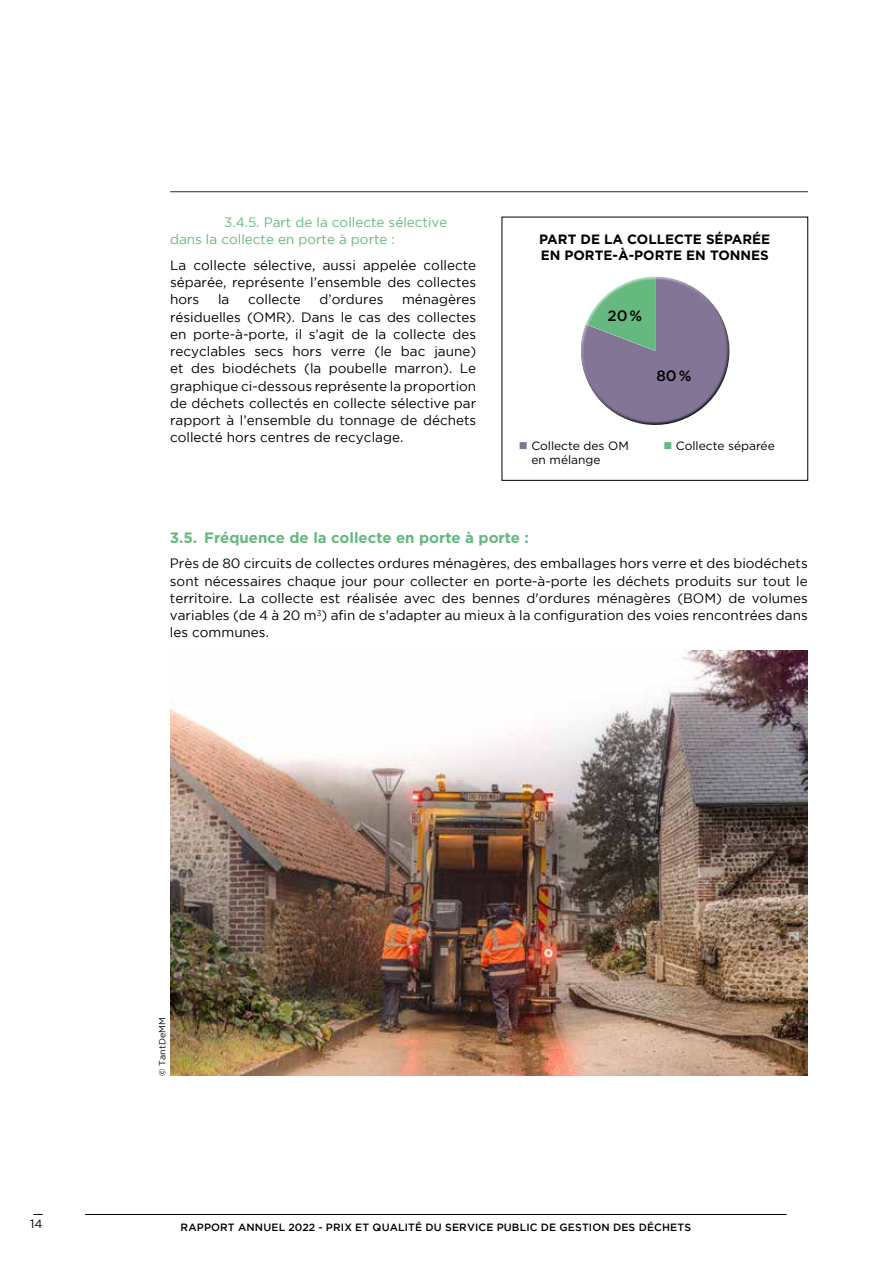
<style>
.page{position:relative;width:893px;height:1263px;background:#fff}
.page>*{position:absolute;margin:0;border:0;box-sizing:border-box;transform-origin:0 0}
.t1{font:700 15px "Gotham";color:#65b97e}
.t2{font:500 15px "Gotham";color:#000}
.t3{font:13.5px/17.2px "Gotham";color:#000;text-align:justify}
.t4{font:13.5px/17.2px "Gotham";color:#65b97e}
.t5{font:700 13.5px/16.2px "Gotham";color:#000}
.t6{font:12px/14.4px "Gotham";color:#000}
.t7{font:12px "Gotham";color:#000}
.t8{font:500 10.5px "Gotham";letter-spacing:.015em;color:#000}
.t9{font:9px "Gotham";color:#000}
.s1{color:#827596}
.s2{color:#65b97e}
</style>
<div class="page">
<hr style="left:85px;top:1214px;width:702px;height:1px;background:#000">
<hr style="left:170px;top:191px;width:638px;height:1px;background:#252251">
<div style="left:578px;top:274px;width:144px;height:112px;background:#fff;opacity:.75"></div>
<div style="left:584px;top:281px;width:147px;height:144px;background:#000;opacity:.75"></div>
<img style="left:170px;top:651px;width:638px;height:425px">
<p class="t4" style="left:170px;top:213px;width:279px;text-indent:54px">3.4.5. Part de la collecte sélective dans la collecte en porte à porte :</p>
<p class="t3" style="left:170px;top:256px;width:308px">La collecte sélective, aussi appelée collecte séparée, représente l’ensemble des collectes hors</p>
<p class="t3" style="left:170px;top:291px;width:308px;text-indent:232px">ménagères résiduelles (OMR). Dans le cas des collectes en porte-à-porte, il s’agit de la collecte des recyclables secs hors verre (le bac jaune) et des biodéchets (la poubelle marron). Le graphique ci-dessous représente la proportion de déchets collectés en collecte sélective par rapport à l’ensemble du tonnage de déchets collecté hors centres de recyclage.</p>
<p class="t3" style="left:218px;top:291px;width:13px">la</p>
<p class="t3" style="left:248px;top:291px;width:54px">collecte</p>
<p class="t3" style="left:319px;top:291px;width:65px">d’ordures</p>
<p class="t5" style="left:539px;top:231px;width:233px">PART DE LA COLLECTE SÉPARÉE<br>EN PORTE-À-PORTE EN TONNES</p>
<p class="t2" style="left:607px;top:307px;width:36px">20%</p>
<p class="t2" style="left:656px;top:367px;width:36px">80%</p>
<p class="t6" style="left:531px;top:438px;width:99px;text-indent:-13px"><span class="s1">■</span> Collecte des OM en mélange</p>
<p class="t6" style="left:663px;top:438px;width:113px"><span class="s2">■</span> Collecte séparée</p>
<p class="t1" style="left:170px;top:528px;width:361px">3.5. Fréquence de la collecte en porte à porte :</p>
<p class="t3" style="left:170px;top:555px;width:639px">Près de 80 circuits de collectes ordures ménagères, des emballages hors verre et des biodéchets sont nécessaires chaque jour pour collecter en porte-à-porte les déchets produits sur tout le territoire. La collecte est réalisée avec des bennes d'ordures ménagères (BOM) de volumes variables (de 4 à 20 m<sup>3</sup>) afin de s'adapter au mieux à la configuration des voies rencontrées dans les communes.</p>
<p class="t9" style="left:157px;top:1076px;width:60px;rotate:-90deg">© TantDeMM</p>
<p class="t7" style="left:30px;top:1217px;width:14px">14</p>
<p class="t8" style="left:181px;top:1221px;width:512px">RAPPORT ANNUEL 2022 - PRIX ET QUALITÉ DU SERVICE PUBLIC DE GESTION DES DÉCHETS</p>
</div>
